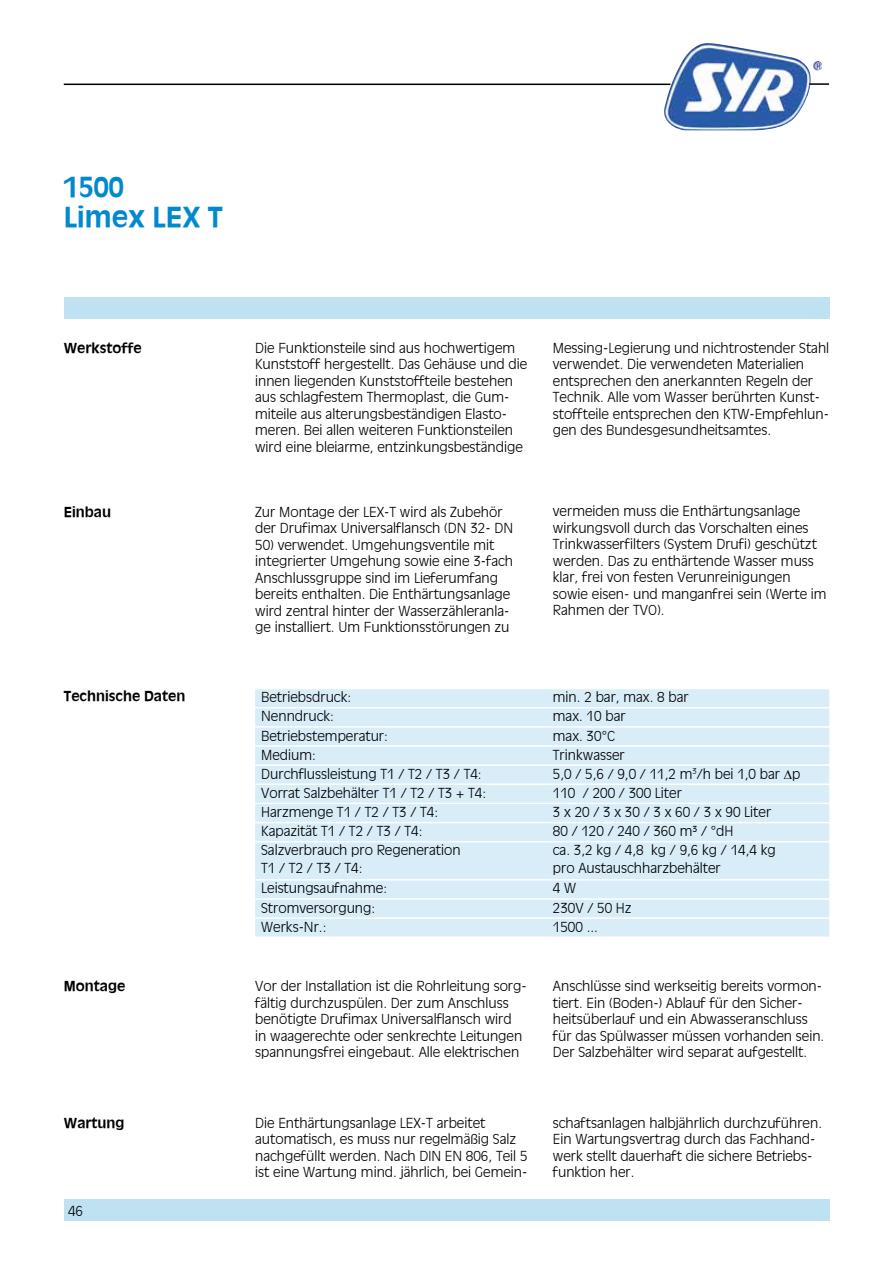
<style>
.page{position:relative;width:893px;height:1263px;background:#fff}
.page>*{position:absolute;margin:0;border:0;box-sizing:border-box;transform-origin:0 0}
.t1{font:700 27px/30px "Ant Oliv";color:#0089cf}
.t2{font:300 13.5px/16.5px "Ant Oliv";color:#000}
.t3{font:700 13.5px "Ant Oliv";color:#000}
</style>
<div class="page">
<div style="left:64px;top:298px;width:765px;height:21px;background:#bfe2f3"></div>
<div style="left:64px;top:1199px;width:765px;height:21px;background:#bfe2f3"></div>
<img style="left:663px;top:43px;width:159px;height:87px">
<hr style="left:64px;top:84px;width:606px;height:1px;background:#000">
<hr style="left:809px;top:83px;width:20px;height:2px;background:#000">
<div style="left:255px;top:689px;width:574px;height:247px;background:#d9edf8"></div>
<hr style="left:255px;top:707px;width:298px;height:1px;background:#fff">
<hr style="left:553px;top:707px;width:276px;height:1px;background:#fff">
<hr style="left:255px;top:726px;width:298px;height:2px;background:#fff">
<hr style="left:553px;top:726px;width:276px;height:2px;background:#fff">
<hr style="left:255px;top:745px;width:298px;height:2px;background:#fff">
<hr style="left:553px;top:745px;width:276px;height:2px;background:#fff">
<hr style="left:255px;top:764px;width:298px;height:2px;background:#fff">
<hr style="left:553px;top:764px;width:276px;height:2px;background:#fff">
<hr style="left:255px;top:783px;width:298px;height:2px;background:#fff">
<hr style="left:553px;top:783px;width:276px;height:2px;background:#fff">
<hr style="left:255px;top:803px;width:298px;height:1px;background:#fff">
<hr style="left:553px;top:803px;width:276px;height:1px;background:#fff">
<hr style="left:255px;top:822px;width:298px;height:1px;background:#fff">
<hr style="left:553px;top:822px;width:276px;height:1px;background:#fff">
<hr style="left:255px;top:841px;width:298px;height:1px;background:#fff">
<hr style="left:553px;top:841px;width:276px;height:1px;background:#fff">
<hr style="left:255px;top:879px;width:298px;height:1px;background:#fff">
<hr style="left:553px;top:879px;width:276px;height:1px;background:#fff">
<hr style="left:255px;top:898px;width:298px;height:2px;background:#fff">
<hr style="left:553px;top:898px;width:276px;height:2px;background:#fff">
<hr style="left:255px;top:917px;width:298px;height:2px;background:#fff">
<hr style="left:553px;top:917px;width:276px;height:2px;background:#fff">
<h1 class="t1" style="left:64px;top:170px;width:161px">1500<br>Limex LEX T</h1>
<p class="t3" style="left:64px;top:340px;width:79px">Werkstoffe</p>
<p class="t2" style="left:255px;top:339px;width:274px">Die Funktionsteile sind aus hochwertigem Kunststoff hergestellt. Das Gehäuse und die innen liegenden Kunststoffteile bestehen aus schlagfestem Thermoplast, die Gum&shy;miteile aus alterungsbeständigen Elasto&shy;meren. Bei allen weiteren Funktionsteilen wird eine bleiarme, entzinkungsbeständige</p>
<p class="t2" style="left:553px;top:339px;width:278px">Messing-Legierung und nichtrostender Stahl verwendet. Die verwendeten Materialien entsprechen den anerkannten Regeln der Technik. Alle vom Wasser berührten Kunst&shy;stoffteile entsprechen den KTW-Empfehlun&shy;gen des Bundesgesundheitsamtes.</p>
<p class="t3" style="left:64px;top:504px;width:49px">Einbau</p>
<p class="t2" style="left:255px;top:503px;width:260px">Zur Montage der LEX-T wird als Zubehör der Drufimax Universalflansch (DN 32- DN</p>
<p class="t2" style="left:255px;top:536px;width:260px">50) verwendet. Umgehungsventile mit integrierter Umgehung sowie eine 3-fach Anschlussgruppe sind im Lieferumfang bereits enthalten. Die Enthärtungsanlage wird zentral hinter der Wasserzähleranla&shy;ge installiert. Um Funktionsstörungen zu</p>
<p class="t2" style="left:553px;top:503px;width:275px">vermeiden muss die Enthärtungsanlage wirkungsvoll durch das Vorschalten eines Trinkwasserfilters (System Drufi) geschützt werden. Das zu enthärtende Wasser muss klar, frei von festen Verunreinigungen sowie eisen- und manganfrei sein (Werte im Rahmen der TVO).</p>
<p class="t3" style="left:64px;top:688px;width:123px">Technische Daten</p>
<p class="t2" style="left:261px;top:689px;width:92px">Betriebsdruck:</p>
<p class="t2" style="left:553px;top:689px;width:137px">min. 2 bar, max. 8 bar</p>
<p class="t2" style="left:261px;top:708px;width:74px">Nenndruck:</p>
<p class="t2" style="left:553px;top:708px;width:74px">max. 10 bar</p>
<p class="t2" style="left:261px;top:727px;width:128px">Betriebstemperatur:</p>
<p class="t2" style="left:553px;top:727px;width:64px">max. 30°C</p>
<p class="t2" style="left:261px;top:746px;width:56px">Medium:</p>
<p class="t2" style="left:553px;top:746px;width:73px">Trinkwasser</p>
<p class="t2" style="left:261px;top:765px;width:222px">Durchflussleistung T1 / T2 / T3 / T4:</p>
<p class="t2" style="left:553px;top:765px;width:249px">5,0 / 5,6 / 9,0 / 11,2 m<sup>3</sup>/h bei 1,0 bar ∆p</p>
<p class="t2" style="left:261px;top:784px;width:226px">Vorrat Salzbehälter T1 / T2 / T3 + T4:</p>
<p class="t2" style="left:553px;top:784px;width:131px">110 / 200 / 300 Liter</p>
<p class="t2" style="left:261px;top:803px;width:179px">Harzmenge T1 / T2 / T3 / T4:</p>
<p class="t2" style="left:553px;top:803px;width:220px">3 x 20 / 3 x 30 / 3 x 60 / 3 x 90 Liter</p>
<p class="t2" style="left:261px;top:822px;width:163px">Kapazität T1 / T2 / T3 / T4:</p>
<p class="t2" style="left:553px;top:822px;width:182px">80 / 120 / 240 / 360 m³ / °dH</p>
<p class="t2" style="left:261px;top:841px;width:201px;line-height:18px">Salzverbrauch pro Regeneration<br>T1 / T2 / T3 / T4:</p>
<p class="t2" style="left:553px;top:841px;width:224px;line-height:18px">ca. 3,2 kg / 4,8 kg / 9,6 kg / 14,4 kg pro Austauschharzbehälter</p>
<p class="t2" style="left:261px;top:880px;width:127px">Leistungsaufnahme:</p>
<p class="t2" style="left:553px;top:880px;width:25px">4 W</p>
<p class="t2" style="left:261px;top:899px;width:115px">Stromversorgung:</p>
<p class="t2" style="left:553px;top:899px;width:80px">230V / 50 Hz</p>
<p class="t2" style="left:261px;top:918px;width:67px">Werks-Nr.:</p>
<p class="t2" style="left:553px;top:918px;width:47px">1500 ...</p>
<p class="t3" style="left:64px;top:978px;width:63px">Montage</p>
<p class="t2" style="left:553px;top:977px;width:273px">Anschlüsse sind werkseitig bereits vormon&shy;tiert. Ein (Boden-) Ablauf für den Sicher&shy;heitsüberlauf und ein Abwasseranschluss für das Spülwasser müssen vorhanden sein.<br>Der Salzbehälter wird separat aufgestellt.</p>
<p class="t2" style="left:255px;top:977px;width:273px">Vor der Installation ist die Rohrleitung sorg&shy;fältig durchzuspülen. Der zum Anschluss benötigte Drufimax Universalflansch wird<br>in waagerechte oder senkrechte Leitungen spannungsfrei eingebaut. Alle elektrischen</p>
<p class="t3" style="left:64px;top:1115px;width:62px">Wartung</p>
<p class="t2" style="left:68px;top:1203px;width:17px">46</p>
<p class="t2" style="left:255px;top:1114px;width:274px">Die Enthärtungsanlage LEX-T arbeitet automatisch, es muss nur regelmäßig Salz nachgefüllt werden. Nach DIN EN 806, Teil 5 ist eine Wartung mind. jährlich, bei Gemein-</p>
<p class="t2" style="left:553px;top:1114px;width:271px">schaftsanlagen halbjährlich durchzuführen.<br>Ein Wartungsvertrag durch das Fachhand&shy;werk stellt dauerhaft die sichere Betriebs&shy;funktion her.</p>
</div>
